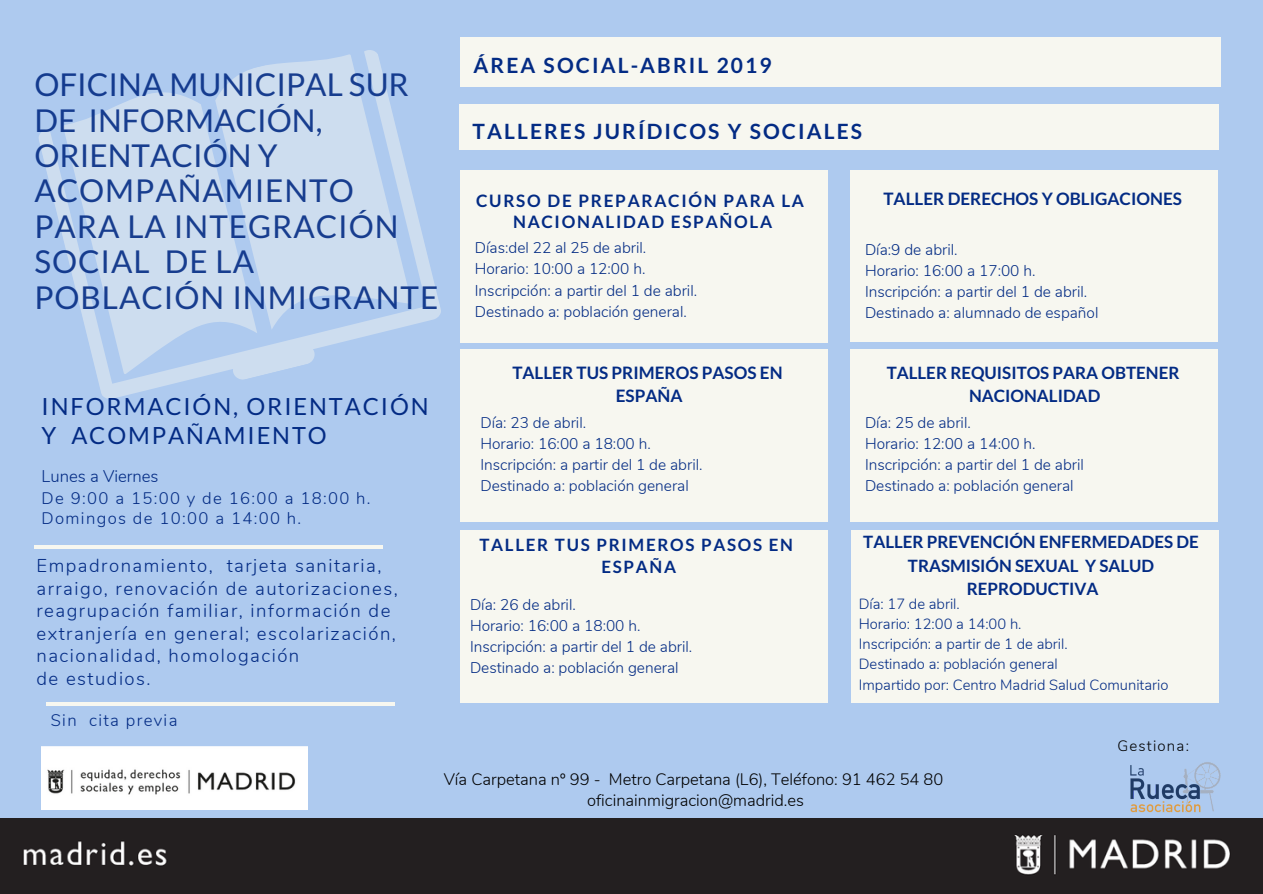
<style>
.page{position:relative;width:1263px;height:894px;background:#fff}
.page>*{position:absolute;margin:0;border:0;box-sizing:border-box;transform-origin:0 0}
.t1{font:31.5px/35.4px "Lato";letter-spacing:.03em;color:#032b84}
.t2{font:23.7px/29.1px "Lato";letter-spacing:.08em;color:#032b84}
.t3{font:700 21px "Lato";letter-spacing:.1em;color:#032b84}
.t4{font:300 18.6px/22.5px "Nunito";letter-spacing:.08em;color:#032b84}
.t5{font:700 17.1px/23.5px "Lato";color:#032b84;text-align:center}
.t6{font:700 17.1px/21.3px "Lato";letter-spacing:.1em;color:#032b84;text-align:center}
.t7{font:700 16.95px/23.5px "Lato";color:#032b84;text-align:center}
.t8{font:700 16.95px/21.9px "Lato";letter-spacing:.1em;color:#032b84;text-align:center}
.t9{font:300 16.65px/20.9px "Nunito";letter-spacing:.08em;color:#032b84}
.t10{font:300 16.5px/21.6px "Nunito";color:#000;text-align:center}
.t11{font:300 15.45px/21.1px "Nunito";color:#032b84}
.t12{font:300 15px "Nunito";letter-spacing:.08em;color:#000}
.t13{font:300 14.7px/20.1px "Nunito";color:#032b84}
</style>
<div class="page">
<div style="left:0;top:0;width:1263px;height:893px;background:#aecaef"></div>
<div style="left:460px;top:171px;width:368px;height:172px;background:#f7f7f0"></div>
<div style="left:850px;top:171px;width:368px;height:171px;background:#f7f7f0"></div>
<div style="left:460px;top:349px;width:368px;height:172px;background:#f7f7f0"></div>
<div style="left:460px;top:37px;width:760px;height:50px;background:#f7f7f0"></div>
<div style="left:460px;top:104px;width:759px;height:45px;background:#f7f7f0"></div>
<svg style="left:39px;top:50px;width:402px;height:349px;fill:#cdddef"></svg>
<hr style="left:34px;top:545px;width:349px;height:3px;background:#f7f7f0">
<hr style="left:46px;top:702px;width:349px;height:4px;background:#f7f7f0">
<div style="left:850px;top:349px;width:368px;height:172px;background:#f7f7f0"></div>
<div style="left:460px;top:530px;width:368px;height:172px;background:#f7f7f0"></div>
<div style="left:851px;top:530px;width:367px;height:172px;background:#f7f7f0"></div>
<div style="left:1px;top:818px;width:1262px;height:74px;background:#231f20"></div>
<img style="left:41px;top:746px;width:267px;height:62px">
<img style="left:1130px;top:762px;width:91px;height:51px">
<h1 class="t1" style="left:34px;top:66px;width:405px">OFICINA MUNICIPAL SUR<br>DE INFORMACIÓN,<br>ORIENTACIÓN Y<br>ACOMPAÑAMIENTO<br>PARA LA INTEGRACIÓN<br>SOCIAL DE LA<br>POBLACIÓN INMIGRANTE</h1>
<h2 class="t2" style="left:42px;top:390px;width:389px">INFORMACIÓN, ORIENTACIÓN<br>Y ACOMPAÑAMIENTO</h2>
<p class="t9" style="left:42px;top:466px;width:330px">Lunes a Viernes<br>De 9:00 a 15:00 y de 16:00 a 18:00 h.<br>Domingos de 10:00 a 14:00 h.</p>
<p class="t4" style="left:37px;top:555px;width:363px">Empadronamiento, tarjeta sanitaria, arraigo, renovación de autorizaciones, reagrupación familiar, información de extranjería en general; escolarización, nacionalidad, homologación<br>de estudios.</p>
<p class="t9" style="left:51px;top:709px;width:128px">Sin cita previa</p>
<h3 class="t3" style="left:474px;top:53px;width:300px">ÁREA SOCIAL-ABRIL 2019</h3>
<h3 class="t3" style="left:473px;top:118px;width:391px">TALLERES JURÍDICOS Y SOCIALES</h3>
<p class="t6" style="left:476px;top:189px;width:329px">CURSO DE PREPARACIÓN PARA LA<br>NACIONALIDAD ESPAÑOLA</p>
<p class="t5" style="left:883px;top:186px;width:300px">TALLER DERECHOS Y OBLIGACIONES</p>
<p class="t11" style="left:475px;top:237px;width:224px">Días:del 22 al 25 de abril.<br>Horario: 10:00 a 12:00 h.<br>Inscripción: a partir del 1 de abril.<br>Destinado a: población general.</p>
<p class="t11" style="left:865px;top:239px;width:235px">Día:9 de abril.<br>Horario: 16:00 a 17:00 h.<br>Inscripción: a partir del 1 de abril.<br>Destinado a: alumnado de español</p>
<p class="t5" style="left:512px;top:360px;width:272px">TALLER TUS PRIMEROS PASOS EN<br>ESPAÑA</p>
<p class="t7" style="left:887px;top:360px;width:294px">TALLER REQUISITOS PARA OBTENER<br>NACIONALIDAD</p>
<p class="t11" style="left:480px;top:412px;width:224px">Día: 23 de abril.<br>Horario: 16:00 a 18:00 h.<br>Inscripción: a partir del 1 de abril.<br>Destinado a: población general</p>
<p class="t11" style="left:865px;top:412px;width:220px">Día: 25 de abril.<br>Horario: 12:00 a 14:00 h.<br>Inscripción: a partir del 1 de abril<br>Destinado a: población general</p>
<p class="t8" style="left:479px;top:533px;width:315px">TALLER TUS PRIMEROS PASOS EN<br>ESPAÑA</p>
<p class="t7" style="left:863px;top:529px;width:337px">TALLER PREVENCIÓN ENFERMEDADES DE<br>TRASMISIÓN SEXUAL Y SALUD<br>REPRODUCTIVA</p>
<p class="t11" style="left:470px;top:593px;width:224px">Día: 26 de abril.<br>Horario: 16:00 a 18:00 h.<br>Inscripción: a partir del 1 de abril.<br>Destinado a: población general</p>
<p class="t13" style="left:859px;top:593px;width:311px">Día: 17 de abril.<br>Horario: 12:00 a 14:00 h.<br>Inscripción: a partir de 1 de abril.<br>Destinado a: población general<br>Impartido por: Centro Madrid Salud Comunitario</p>
<p class="t12" style="left:1118px;top:735px;width:73px">Gestiona:</p>
<p class="t10" style="left:444px;top:768px;width:501px">Vía Carpetana nº 99 - Metro Carpetana (L6), Teléfono: 91 462 54 80 oficinainmigracion@madrid.es</p>
</div>
